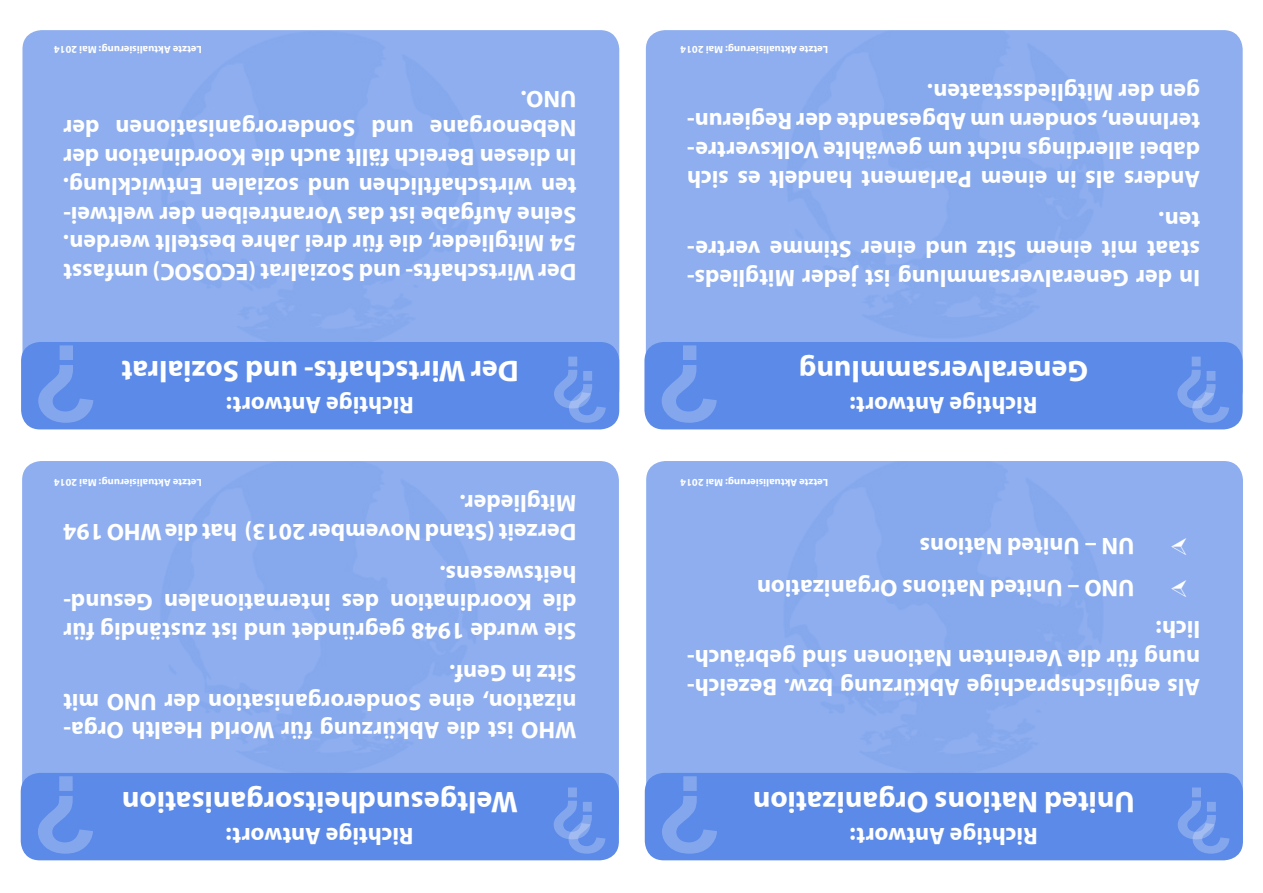
<style>
.page{position:relative;width:1263px;height:893px;background:#fff}
.page>*{position:absolute;margin:0;border:0;box-sizing:border-box;transform-origin:0 0}
.t1{font:700 30px "Myriad Pro";color:#fff}
.t2{font:700 24px/28.8px "Myriad Pro";color:#fff;text-align:justify}
.t3{font:700 10.5px "Myriad Pro";color:#fff}
</style>
<div class="page">
<div style="left:22px;top:30px;width:597px;height:327px;background:#8eaeef"></div>
<div style="left:21px;top:342px;width:598px;height:87px;background:#5c8ae8;border-radius:19px"></div>
<svg style="left:38px;top:345px;width:55px;height:78px"></svg>
<svg style="left:554px;top:357px;width:52px;height:66px"></svg>
<div style="left:22px;top:461px;width:597px;height:327px;background:#8eaeef"></div>
<div style="left:21px;top:773px;width:598px;height:87px;background:#5c8ae8;border-radius:19px"></div>
<svg style="left:38px;top:776px;width:55px;height:78px"></svg>
<svg style="left:554px;top:787px;width:51px;height:67px"></svg>
<div style="left:646px;top:30px;width:596px;height:327px;background:#8eaeef"></div>
<div style="left:644px;top:342px;width:598px;height:87px;background:#5c8ae8;border-radius:19px"></div>
<svg style="left:662px;top:345px;width:55px;height:78px"></svg>
<svg style="left:1177px;top:357px;width:52px;height:66px"></svg>
<div style="left:646px;top:461px;width:597px;height:327px;background:#8eaeef"></div>
<div style="left:645px;top:773px;width:598px;height:87px;background:#5c8ae8;border-radius:19px"></div>
<svg style="left:662px;top:776px;width:55px;height:78px"></svg>
<svg style="left:1178px;top:787px;width:51px;height:67px"></svg>
<svg style="left:1171px;top:580px;width:29px;height:18px"></svg>
<svg style="left:1171px;top:538px;width:29px;height:18px"></svg>
<p class="t3" style="left:202px;top:57px;width:149px;rotate:-180deg">Letzte Aktualisierung: Mai 2014</p>
<p class="t3" style="left:828px;top:57px;width:149px;rotate:-180deg">Letzte Aktualisierung: Mai 2014</p>
<p class="t2" style="left:576px;top:287px;width:515px;rotate:-180deg">Der Wirtschafts- und Sozialrat (ECOSOC) umfasst 54 Mitglieder, die für drei Jahre bestellt werden.<br>Seine Aufgabe ist das Vorantreiben der weltwei&shy;ten wirtschaftlichen und sozialen Entwicklung.<br>In diesen Bereich fällt auch die Koordination der Nebenorgane und Sonderorganisationen der UNO.</p>
<p class="t1" style="left:519px;top:390px;width:399px;rotate:-180deg">Der Wirtschafts- und Sozialrat</p>
<p class="t2" style="left:414px;top:420px;width:189px;rotate:-180deg">Richtige Antwort:</p>
<p class="t2" style="left:1200px;top:194px;width:515px;rotate:-180deg">Anders als in einem Parlament handelt es sich dabei allerdings nicht um gewählte Volksvertre&shy;terInnen, sondern um Abgesandte der Regierun&shy;gen der Mitgliedsstaaten.</p>
<p class="t2" style="left:1200px;top:293px;width:515px;rotate:-180deg">In der Generalversammlung ist jeder Mitglieds&shy;staat mit einem Sitz und einer Stimme vertre&shy;ten.</p>
<p class="t1" style="left:1088px;top:390px;width:291px;rotate:-180deg">Generalversammlung</p>
<p class="t2" style="left:1037px;top:420px;width:189px;rotate:-180deg">Richtige Antwort:</p>
<p class="t3" style="left:202px;top:490px;width:149px;rotate:-180deg">Letzte Aktualisierung: Mai 2014</p>
<p class="t3" style="left:828px;top:490px;width:149px;rotate:-180deg">Letzte Aktualisierung: Mai 2014</p>
<p class="t2" style="left:576px;top:547px;width:515px;rotate:-180deg">Derzeit (Stand November 2013) hat die WHO 194<br>Mitglieder.</p>
<p class="t2" style="left:1134px;top:562px;width:216px;rotate:-180deg">UN – United Nations</p>
<p class="t2" style="left:576px;top:646px;width:515px;rotate:-180deg">Sie wurde 1948 gegründet und ist zuständig für die Koordination des internationalen Gesund&shy;heitswesens.</p>
<p class="t2" style="left:576px;top:746px;width:515px;rotate:-180deg">WHO ist die Abkürzung für World Health Orga&shy;nization, eine Sonderorganisation der UNO mit Sitz in Genf.</p>
<p class="t1" style="left:518px;top:821px;width:397px;rotate:-180deg">Weltgesundheitsorganisation</p>
<p class="t2" style="left:414px;top:851px;width:189px;rotate:-180deg">Richtige Antwort:</p>
<p class="t2" style="left:1134px;top:603px;width:379px;rotate:-180deg">UNO – United Nations Organization</p>
<p class="t2" style="left:1200px;top:702px;width:515px;rotate:-180deg">Als englischsprachige Abkürzung bzw. Bezeich&shy;nung für die Vereinten Nationen sind gebräuch&shy;lich:</p>
<p class="t1" style="left:1135px;top:821px;width:384px;rotate:-180deg">United Nations Organization</p>
<p class="t2" style="left:1038px;top:851px;width:189px;rotate:-180deg">Richtige Antwort:</p>
</div>
